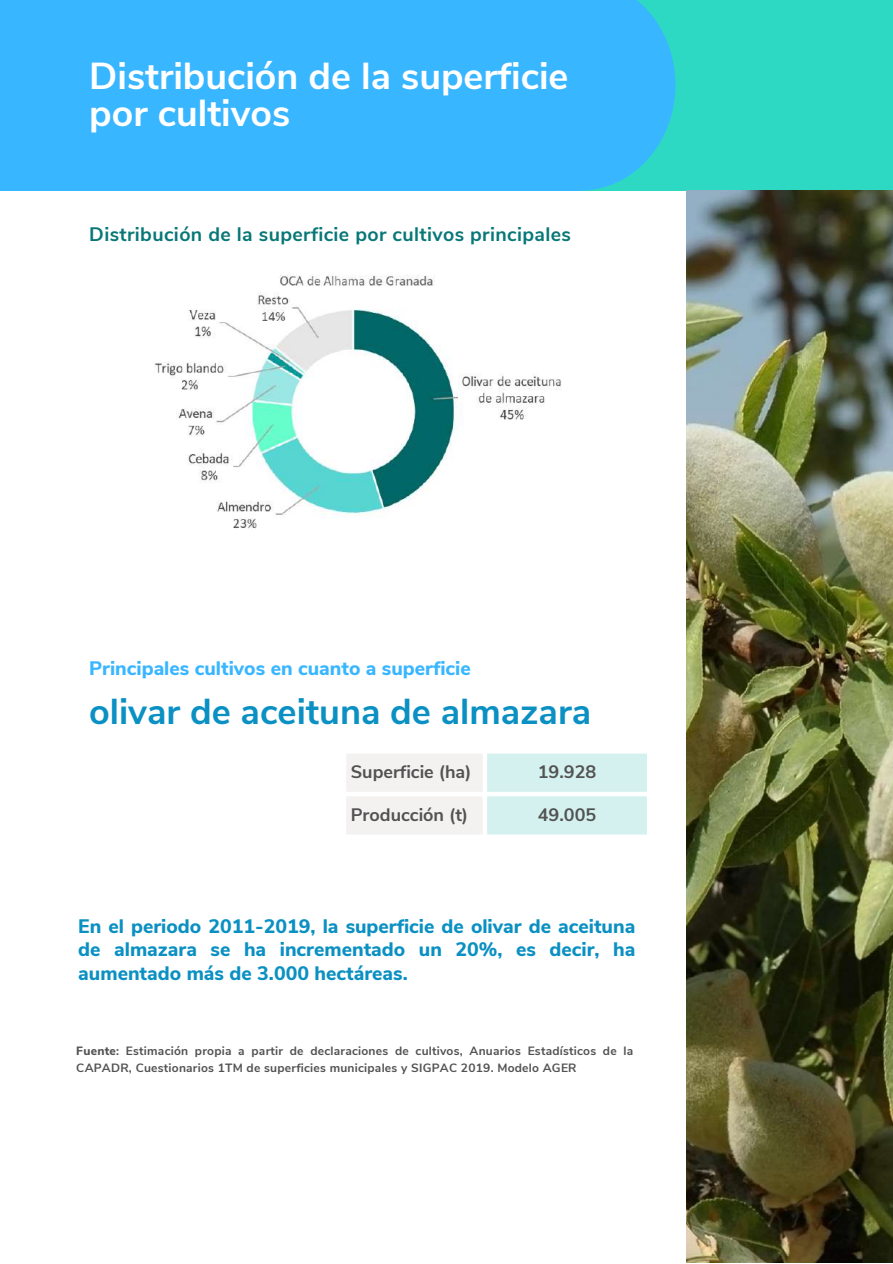
<style>
.page{position:relative;width:893px;height:1264px;background:#fff}
.page>*{position:absolute;margin:0;border:0;box-sizing:border-box;transform-origin:0 0}
.t1{font:700 37.5px/37px "Nunito Sans";color:#fff}
.t2{font:700 36px "Nunito Sans";color:#0a90c2}
.t3{font:800 19.5px/23.5px "Nunito Sans";color:#0a90c2;text-align:justify}
.t4{font:700 19.5px "Nunito Sans";letter-spacing:.02em;color:#087777}
.t5{font:800 19.5px "Nunito Sans";color:#38b6ff}
.t6{font:700 18px "Nunito Sans";color:#525252}
.t7{font:700 12px/17px "Nunito Sans";letter-spacing:.02em;color:#525252}
.s1{font-weight:800}
</style>
<div class="page">
<div style="left:580px;top:0;width:312px;height:191px;background:#2ed9c3"></div>
<div style="left:0;top:0;width:580px;height:191px;background:#38b6ff"></div>
<svg style="left:580px;top:0;width:95px;height:190px"></svg>
<img style="left:686px;top:190px;width:206px;height:1072px">
<img style="left:154px;top:274px;width:408px;height:255px">
<svg style="left:346px;top:753px;width:301px;height:81px"></svg>
<h1 class="t1" style="left:89px;top:58px;width:480px">Distribución de la superficie por cultivos</h1>
<h3 class="t4" style="left:89px;top:221px;width:483px">Distribución de la superficie por cultivos principales</h3>
<h3 class="t5" style="left:89px;top:655px;width:383px">Principales cultivos en cuanto a superficie</h3>
<h2 class="t2" style="left:89px;top:687px;width:503px">olivar de aceituna de almazara</h2>
<h3 class="t6" style="left:351px;top:760px;width:122px">Superficie (ha)</h3>
<h3 class="t6" style="left:537px;top:760px;width:60px">19.928</h3>
<h3 class="t6" style="left:351px;top:802px;width:119px">Producción (t)</h3>
<h3 class="t6" style="left:537px;top:802px;width:60px">49.005</h3>
<h3 class="t3" style="left:78px;top:914px;width:558px">En el periodo 2011-2019, la superficie de olivar de aceituna de almazara se ha incrementado un 20%, es decir, ha aumentado más de 3.000 hectáreas.</h3>
<p class="t7" style="left:76px;top:1042px;width:558px"><span class="s1">Fuente</span>: Estimación propia a partir de declaraciones de cultivos, Anuarios Estadísticos de la<br>CAPADR, Cuestionarios 1TM de superficies municipales y SIGPAC 2019. Modelo AGER</p>
</div>
